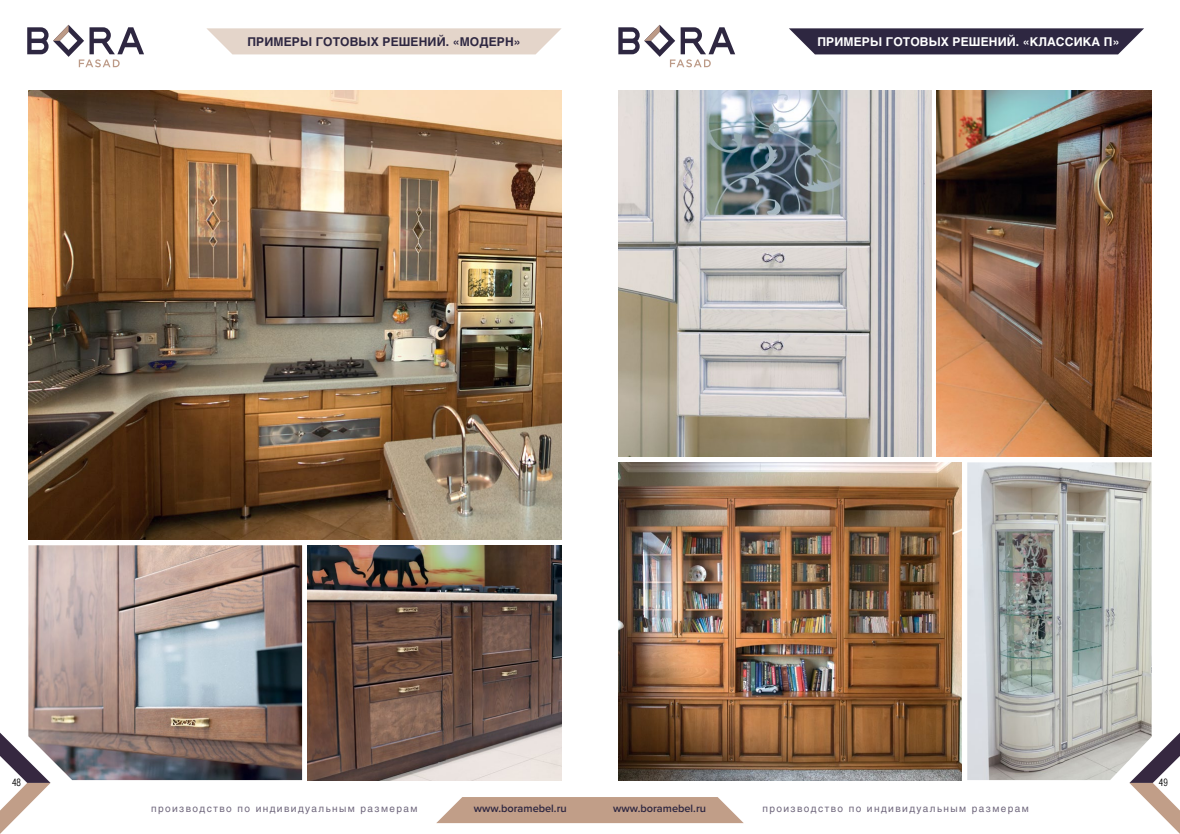
<style>
.page{position:relative;width:1180px;height:834px;background:#fff}
.page>*{position:absolute;margin:0;border:0;box-sizing:border-box;transform-origin:0 0}
.t1{font:700 12px "Helios C";letter-spacing:.01em;color:#fff}
.t2{font:700 12px "Helios C";letter-spacing:.01em;color:#2e2741}
.t3{font:600 11px "Proxima Nova";color:#2e2741}
.t4{font:10px "Helios C";letter-spacing:.14em;color:#6f667c}
.t5{font:300 10px "Helios Cond";color:#000}
</style>
<div class="page">
<svg style="left:436px;top:797px;width:307px;height:26px;background:#c6a692"></svg>
<svg style="left:27px;top:25px;width:117px;height:42px"></svg>
<svg style="left:618px;top:25px;width:117px;height:42px"></svg>
<svg style="left:0;top:732px;width:51px;height:101px"></svg>
<svg style="left:1129px;top:724px;width:50px;height:109px"></svg>
<svg style="left:207px;top:28px;width:354px;height:26px;background:#e6d8ce"></svg>
<svg style="left:789px;top:28px;width:354px;height:26px;background:#3f3850"></svg>
<img style="left:28px;top:90px;width:533px;height:449px">
<img style="left:28px;top:545px;width:274px;height:235px">
<img style="left:308px;top:545px;width:253px;height:235px">
<img style="left:618px;top:90px;width:312px;height:366px">
<img style="left:618px;top:462px;width:343px;height:318px">
<img style="left:967px;top:462px;width:184px;height:318px">
<img style="left:936px;top:90px;width:215px;height:366px">
<p class="t2" style="left:247px;top:35px;width:275px">ПРИМЕРЫ ГОТОВЫХ РЕШЕНИЙ. «МОДЕРН»</p>
<p class="t1" style="left:817px;top:35px;width:303px">ПРИМЕРЫ ГОТОВЫХ РЕШЕНИЙ. «КЛАССИКА П»</p>
<p class="t5" style="left:12px;top:777px;width:10px">48</p>
<p class="t5" style="left:1158px;top:777px;width:10px">49</p>
<p class="t4" style="left:151px;top:801px;width:268px">производство по индивидуальным размерам</p>
<p class="t3" style="left:474px;top:802px;width:94px">www.boramebel.ru</p>
<p class="t3" style="left:613px;top:802px;width:94px">www.boramebel.ru</p>
<p class="t4" style="left:762px;top:801px;width:268px">производство по индивидуальным размерам</p>
</div>
